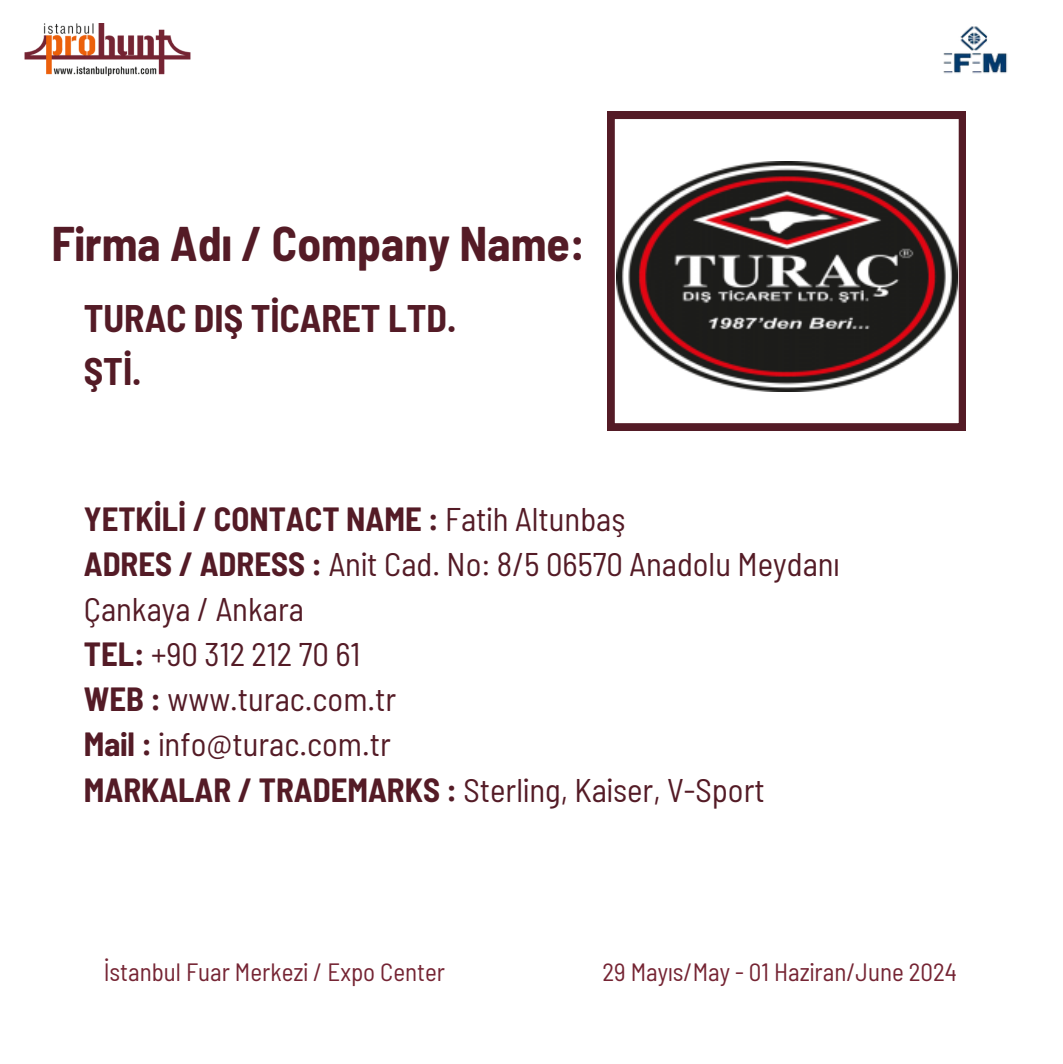
<style>
.page{position:relative;width:1063px;height:1064px;background:#fff}
.page>*{position:absolute;margin:0;border:0;box-sizing:border-box;transform-origin:0 0}
.t1{font:700 semi-condensed 47.5px "Barlow";color:#541b26}
.t2{font:700 semi-condensed 37.5px/52.5px "Barlow";color:#541b26}
.t3{font:semi-condensed 32.75px/45px "Barlow";color:#541b26}
.t4{font:semi-condensed 25px "Barlow";color:#752433}
.s1{font-weight:700}
</style>
<div class="page">
<img style="left:24px;top:24px;width:167px;height:52px">
<img style="left:943px;top:26px;width:65px;height:48px">
<svg style="left:607px;top:111px;width:358px;height:319px"></svg>
<img style="left:616px;top:161px;width:342px;height:231px">
<h2 class="t1" style="left:52px;top:213px;width:535px">Firma Adı / Company Name:</h2>
<p class="t2" style="left:84px;top:291px;width:374px">TURAC DIŞ TİCARET LTD.<br>ŞTİ.</p>
<p class="t3" style="left:84px;top:495px;width:757px"><span class="s1">YETKİLİ / CONTACT NAME :</span> Fatih Altunbaş<br><span class="s1">ADRES / ADRESS :</span> Anit Cad. No: 8/5 06570 Anadolu Meydanı<br>Çankaya / Ankara<br><span class="s1">TEL:</span> +90 312 212 70 61<br><span class="s1">WEB :</span> www.turac.com.tr<br><span class="s1">Mail :</span> info@turac.com.tr<br><span class="s1">MARKALAR / TRADEMARKS :</span> Sterling, Kaiser, V-Sport</p>
<h1 class="t4" style="left:104px;top:955px;width:343px">İstanbul Fuar Merkezi / Expo Center</h1>
<p class="t4" style="left:602px;top:955px;width:356px">29 Mayıs/May - 01 Haziran/June 2024</p>
</div>
